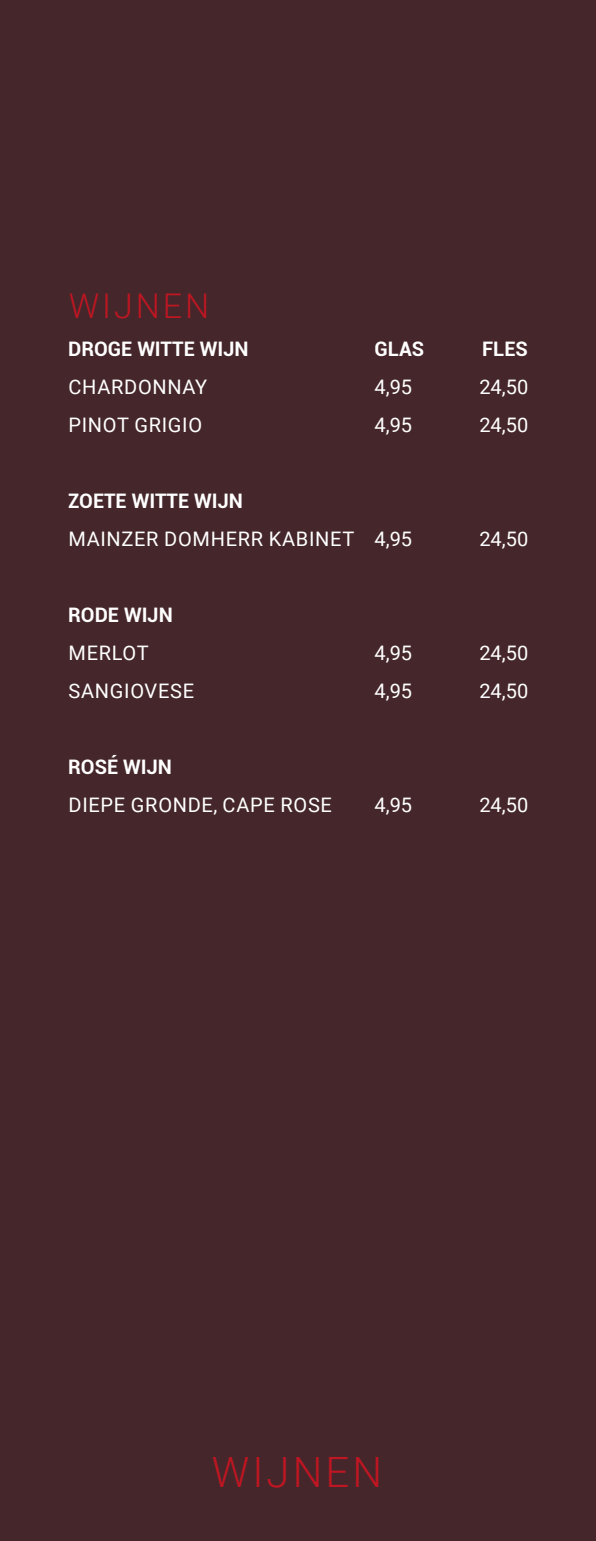
<style>
.page{position:relative;width:596px;height:1541px;background:#fff}
.page>*{position:absolute;margin:0;border:0;box-sizing:border-box;transform-origin:0 0}
.t1{font:300 41.8px "Roboto";letter-spacing:.075em;color:#be1622}
.t2{font:300 34px "Roboto";letter-spacing:.085em;color:#be1622}
.t3{font:20px "Roboto";letter-spacing:.035em;color:#fff}
.t4{font:700 20px "Roboto";color:#fff}
</style>
<div class="page">
<div style="left:0;top:0;width:595px;height:1541px;background:#45272b"></div>
<h2 class="t2" style="left:69px;top:282px;width:142px">WIJNEN</h2>
<p class="t4" style="left:68px;top:334px;width:182px">DROGE WITTE WIJN</p>
<p class="t4" style="left:374px;top:334px;width:51px">GLAS</p>
<p class="t4" style="left:482px;top:334px;width:47px">FLES</p>
<p class="t3" style="left:68px;top:372px;width:140px">CHARDONNAY</p>
<p class="t3" style="left:374px;top:372px;width:39px">4,95</p>
<p class="t3" style="left:479px;top:372px;width:50px">24,50</p>
<p class="t3" style="left:68px;top:410px;width:135px">PINOT GRIGIO</p>
<p class="t3" style="left:374px;top:410px;width:39px">4,95</p>
<p class="t3" style="left:479px;top:410px;width:50px">24,50</p>
<p class="t4" style="left:68px;top:486px;width:176px">ZOETE WITTE WIJN</p>
<p class="t3" style="left:68px;top:524px;width:345px">MAINZER DOMHERR KABINET 4,95</p>
<p class="t3" style="left:479px;top:524px;width:50px">24,50</p>
<p class="t4" style="left:68px;top:600px;width:106px">RODE WIJN</p>
<p class="t3" style="left:68px;top:638px;width:82px">MERLOT</p>
<p class="t3" style="left:374px;top:638px;width:39px">4,95</p>
<p class="t3" style="left:479px;top:638px;width:50px">24,50</p>
<p class="t3" style="left:68px;top:676px;width:127px">SANGIOVESE</p>
<p class="t3" style="left:374px;top:676px;width:39px">4,95</p>
<p class="t3" style="left:479px;top:676px;width:50px">24,50</p>
<p class="t4" style="left:68px;top:752px;width:105px">ROSÉ WIJN</p>
<p class="t3" style="left:68px;top:790px;width:265px">DIEPE GRONDE, CAPE ROSE</p>
<p class="t3" style="left:374px;top:790px;width:39px">4,95</p>
<p class="t3" style="left:479px;top:790px;width:50px">24,50</p>
<h1 class="t1" style="left:211px;top:1443px;width:172px">WIJNEN</h1>
</div>
